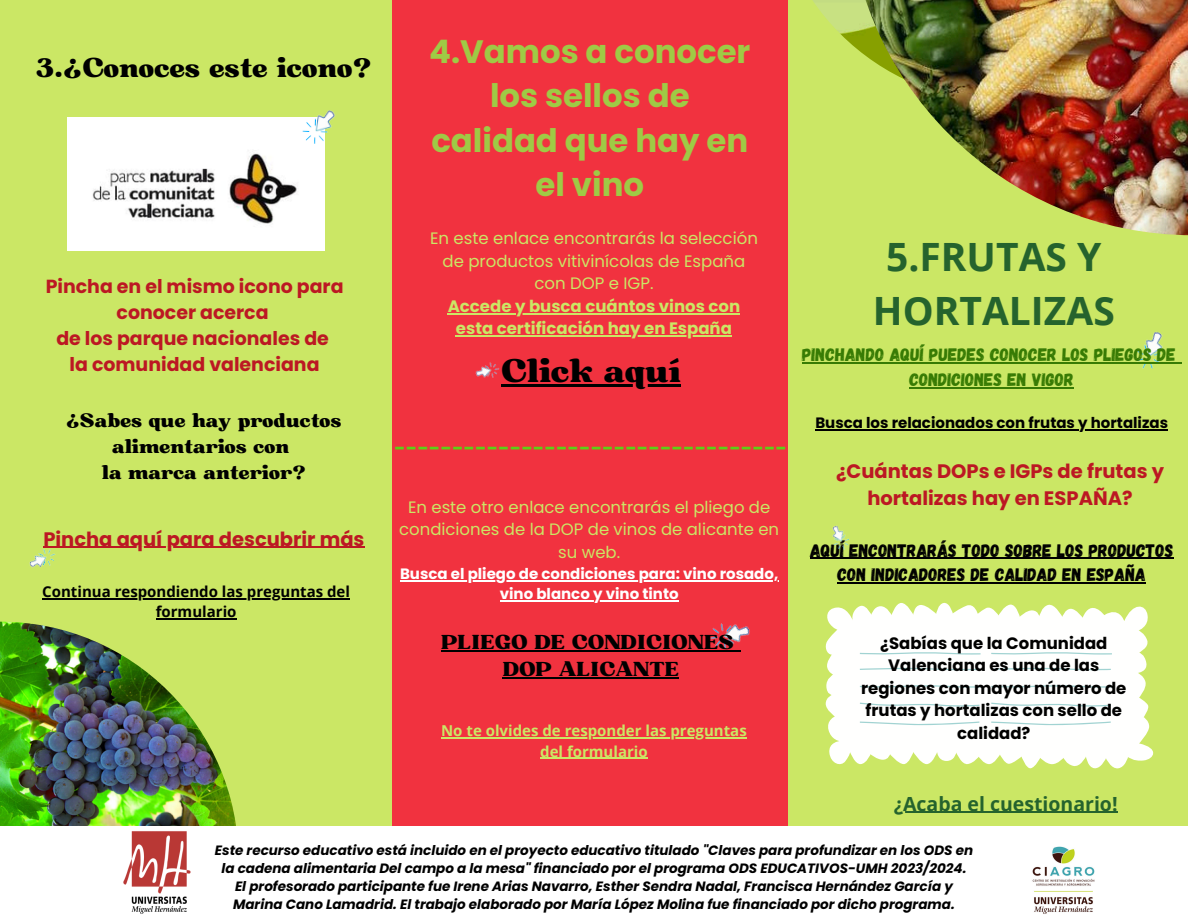
<style>
.page{position:relative;width:1188px;height:918px;background:#cbe765}
.page>*{position:absolute;margin:0;border:0;box-sizing:border-box;transform-origin:0 0}
.t1{font:700 39px/54px "Open Sans";color:#25632d;text-align:center}
.t2{font:36px "Open Sans";color:#5cd015}
.t3{font:700 32.4px/44.5px "Poppins";color:#9fca45;text-align:center}
.t4{font:31.5px "Bugaki";color:#000}
.t5{font:26.25px "Bugaki";color:#000}
.t6{font:700 19.5px/27px "Poppins";color:#bc1823;text-align:center}
.t7{font:19.5px/27px "Bugaki";color:#000;text-align:center}
.t8{font:700 19.5px "Open Sans";color:#25632d}
.t9{font:700 18.9px/25.8px "Poppins";color:#bc1823;text-align:center}
.t10{font:18.75px/25.8px "Bugaki";color:#000;text-align:center}
.t11{font:18px/24.8px "Gagalin";color:#000;text-align:center}
.t12{font:18px "Gagalin";color:#377b04}
.t13{font:16.5px/22.5px "Poppins";color:#cbe765;text-align:center}
.t14{font:700 16.5px/22.5px "Poppins";color:#000;text-align:center}
.t15{font:700 16.5px "Poppins";color:#cbe765}
.t16{font:700 15px "Poppins";color:#fff}
.t17{font:700 15px/20.2px "Open Sans";color:#cbe765;text-align:center}
.t18{font:700 15px/20.2px "Open Sans";color:#000;text-align:center}
.t19{font:700 15px "Poppins";color:#000}
.t20{font:italic 700 13.5px/18px "Poppins";color:#000;text-align:center}
</style>
<div class="page">
<div style="left:392px;top:0;width:396px;height:918px;background:#f1323f"></div>
<img style="left:812px;top:0;width:36px;height:41px">
<img style="left:848px;top:0;width:340px;height:235px">
<img style="left:0;top:622px;width:236px;height:204px">
<img style="left:67px;top:118px;width:258px;height:133px">
<hr style="left:43px;top:547px;width:322px;height:1px;background:#bc1823">
<img style="left:301px;top:110px;width:35px;height:35px">
<img style="left:29px;top:546px;width:28px;height:22px">
<img style="left:1136px;top:331px;width:46px;height:38px">
<hr style="left:810px;top:558px;width:363px;height:1px;background:#000">
<hr style="left:837px;top:583px;width:309px;height:1px;background:#000">
<img style="left:832px;top:525px;width:18px;height:25px">
<img style="left:705px;top:623px;width:45px;height:29px">
<img style="left:475px;top:362px;width:25px;height:16px">
<hr style="left:441px;top:650px;width:293px;height:1px;background:#000">
<hr style="left:503px;top:677px;width:176px;height:1px;background:#000">
<div style="left:0;top:826px;width:1188px;height:92px;background:#fff"></div>
<img style="left:123px;top:831px;width:68px;height:83px">
<img style="left:1032px;top:846px;width:63px;height:68px">
<hr style="left:802px;top:362px;width:374px;height:2px;background:#377b04">
<hr style="left:909px;top:387px;width:99px;height:1px;background:#377b04">
<hr style="left:1008px;top:387px;width:66px;height:1px;background:#377b04">
<hr style="left:42px;top:598px;width:308px;height:1px;background:#000">
<hr style="left:156px;top:619px;width:81px;height:1px;background:#000">
<hr style="left:894px;top:812px;width:224px;height:1px;background:#25632d">
<hr style="left:448px;top:313px;width:292px;height:1px;background:#cbe765">
<hr style="left:456px;top:336px;width:276px;height:1px;background:#cbe765">
<hr style="left:501px;top:384px;width:180px;height:2px;background:#000">
<hr style="left:400px;top:580px;width:378px;height:1px;background:#fff">
<hr style="left:500px;top:601px;width:179px;height:1px;background:#fff">
<hr style="left:441px;top:738px;width:306px;height:1px;background:#cbe765">
<hr style="left:540px;top:758px;width:108px;height:1px;background:#cbe765">
<hr style="left:815px;top:429px;width:353px;height:1px;background:#000">
<svg style="left:825px;top:602px;width:329px;height:167px;fill:#fffffe"></svg>
<svg style="left:860px;top:652px;width:252px;height:73px;background:#f7fbfa"></svg>
<p class="t5" style="left:36px;top:52px;width:337px">3.¿Conoces este icono?</p>
<h3 class="t9" style="left:46px;top:274px;width:299px">Pincha en el mismo icono para conocer acerca<br>de los parque nacionales de<br>la comunidad valenciana</h3>
<p class="t3" style="left:429px;top:29px;width:323px">4.Vamos a conocer los sellos de calidad que hay en el vino</p>
<h6 class="t13" style="left:430px;top:227px;width:329px">En este enlace encontrarás la selección de productos vitivinícolas de España con DOP e IGP.</h6>
<p class="t15" style="left:448px;top:295px;width:294px">Accede y busca cuántos vinos con</p>
<p class="t15" style="left:456px;top:317px;width:278px">esta certificación hay en España</p>
<p class="t4" style="left:501px;top:351px;width:181px">Click aquí</p>
<p class="t1" style="left:873px;top:229px;width:243px">5.FRUTAS Y<br>HORTALIZAS</p>
<h1 class="t12" style="left:802px;top:343px;width:375px">PINCHANDO AQUÍ PUEDES CONOCER LOS PLIEGOS DE</h1>
<h6 class="t12" style="left:909px;top:368px;width:166px">CONDICIONES EN VIGOR</h6>
<p class="t10" style="left:66px;top:408px;width:277px">¿Sabes que hay productos alimentarios con</p>
<h6 class="t10" style="left:102px;top:460px;width:206px">la marca anterior?</h6>
<p class="t19" style="left:815px;top:412px;width:354px">Busca los relacionados con frutas y hortalizas</p>
<p class="t2" style="left:394px;top:420px;width:394px">----------------------------------</p>
<p class="t6" style="left:836px;top:458px;width:329px">¿Cuántas DOPs e IGPs de frutas y hortalizas hay en ESPAÑA?</p>
<p class="t13" style="left:399px;top:496px;width:381px">En este otro enlace encontrarás el pliego de condiciones de la DOP de vinos de alicante en su web.</p>
<h6 class="t16" style="left:400px;top:563px;width:380px">Busca el pliego de condiciones para: vino rosado,</h6>
<p class="t16" style="left:500px;top:584px;width:180px">vino blanco y vino tinto</p>
<p class="t6" style="left:43px;top:525px;width:323px">Pincha aquí para descubrir más</p>
<h5 class="t11" style="left:810px;top:537px;width:365px">AQUÍ ENCONTRARÁS TODO SOBRE LOS PRODUCTOS<br>CON INDICADORES DE CALIDAD EN ESPAÑA</h5>
<p class="t18" style="left:42px;top:581px;width:309px">Continua respondiendo las preguntas del formulario</p>
<p class="t7" style="left:441px;top:630px;width:294px">PLIEGO DE CONDICIONES<br>DOP ALICANTE</p>
<p class="t17" style="left:441px;top:720px;width:307px">No te olvides de responder las preguntas del formulario</p>
<p class="t14" style="left:861px;top:632px;width:267px">¿Sabías que la Comunidad<br>Valenciana es una de las regiones con mayor número de frutas y hortalizas con sello de calidad?</p>
<p class="t8" style="left:894px;top:790px;width:225px">¿Acaba el cuestionario!</p>
<p class="t20" style="left:215px;top:841px;width:760px">Este recurso educativo está incluido en el proyecto educativo titulado "Claves para profundizar en los ODS en la cadena alimentaria Del campo a la mesa" financiado por el programa ODS EDUCATIVOS-UMH 2023/2024.<br>El profesorado participante fue Irene Arias Navarro, Esther Sendra Nadal, Francisca Hernández García y Marina Cano Lamadrid. El trabajo elaborado por María López Molina fue financiado por dicho programa.</p>
</div>
